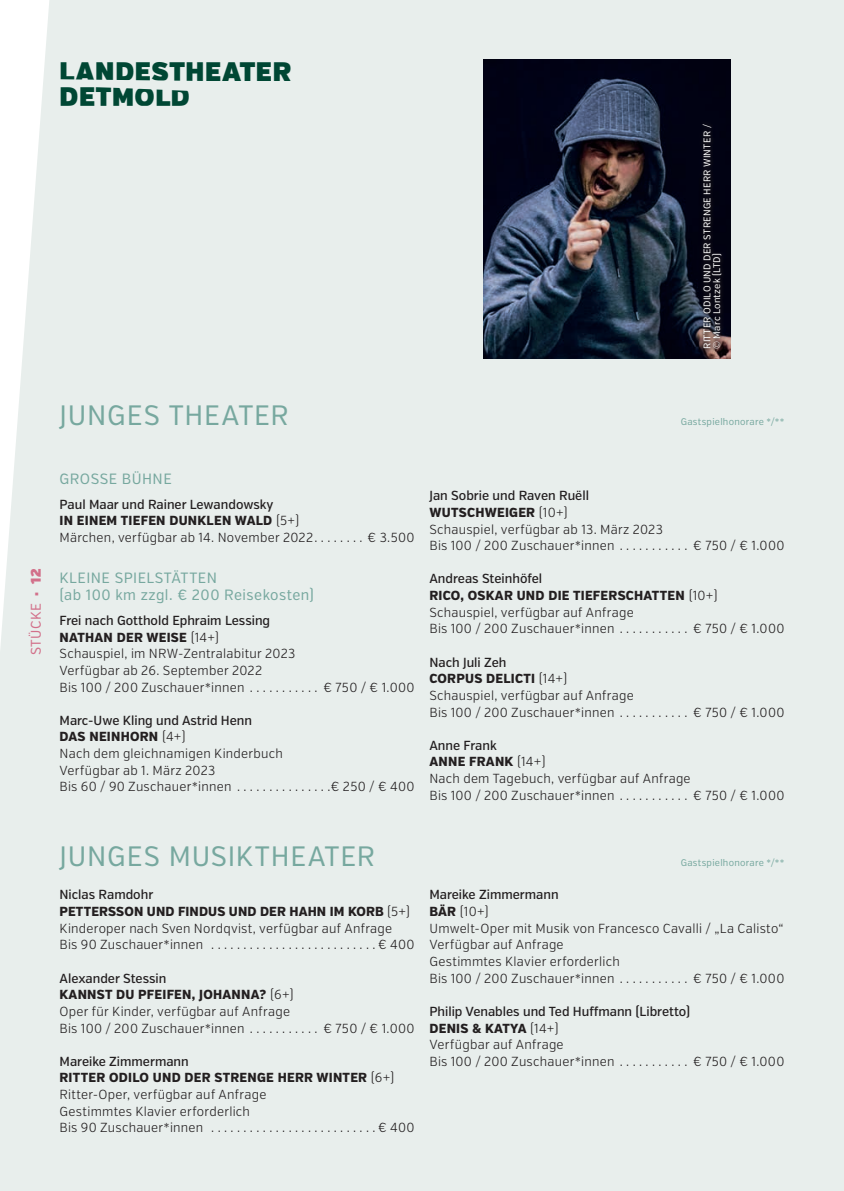
<style>
.page{position:relative;width:844px;height:1191px;background:#fff}
.page>*{position:absolute;margin:0;border:0;box-sizing:border-box;transform-origin:0 0}
.t1{font:28px "Verb Cond";letter-spacing:.025em;color:#77a89f}
.t2{font:26.78px/24.8px "Verb Cond Ultra";letter-spacing:.03em;color:#004734}
.t3{font:14.88px/16.6px "Verb Cond";letter-spacing:.03em;color:#77a89f}
.t4{font:14px "Verb Cond";letter-spacing:.03em;color:#d2708a}
.t5{font:300 13.12px/16.6px "Verb Cond";letter-spacing:.02em;color:#231f20}
.t6{font:9.62px/9.6px "Verb Cond";letter-spacing:.025em;color:#fff}
.t7{font:9.62px "Verb Cond";letter-spacing:.025em;color:#77a89f}
.s1{font-family:"Verb Cond Ultra"}
.s2{font-weight:500}
.s3{font-weight:800}
</style>
<div class="page">
<svg style="left:843px;top:0;width:1px;height:1191px"></svg>
<div style="left:0;top:0;width:843px;height:1191px;background:#e8eeec"></div>
<img style="left:483px;top:60px;width:247px;height:299px">
<svg style="left:698px;top:119px;width:28px;height:234px"></svg>
<svg style="left:699px;top:120px;width:26px;height:232px;background:#120f1b"></svg>
<h2 class="t2" style="left:60px;top:60px;width:233px">LANDESTHEATER<br>DETMOLD</h2>
<p class="t6" style="left:702px;top:349px;width:227px;rotate:-90deg">RITTER ODILO UND DER STRENGE HERR WINTER / © Marc Lontzek (LTD)</p>
<p class="t4" style="left:28px;top:655px;width:88px;rotate:-90deg">STÜCKE <span class="s1">· 12</span></p>
<h1 class="t1" style="left:60px;top:399px;width:230px">JUNGES THEATER</h1>
<p class="t7" style="left:680px;top:416px;width:105px">Gastspielhonorare */**</p>
<p class="t3" style="left:60px;top:470px;width:114px">GROSSE BÜHNE</p>
<p class="t5" style="left:60px;top:496px;width:255px"><span class="s2">Paul Maar und Rainer Lewandowsky<br></span><span class="s3">IN EINEM TIEFEN DUNKLEN WALD</span> (5+)<br>Märchen, verfügbar ab 14. November 2022</p>
<p class="t3" style="left:60px;top:570px;width:256px">KLEINE SPIELSTÄTTEN<br>(ab 100 km zzgl. € 200 Reisekosten)</p>
<p class="t5" style="left:60px;top:612px;width:237px"><span class="s2">Frei nach Gotthold Ephraim Lessing<br></span><span class="s3">NATHAN DER WEISE</span> (14+)<br>Schauspiel, im NRW-Zentralabitur 2023<br>Verfügbar ab 26. September 2022<br>Bis 100 / 200 Zuschauer*innen</p>
<p class="t5" style="left:60px;top:712px;width:225px"><span class="s2">Marc-Uwe Kling und Astrid Henn<br></span><span class="s3">DAS NEINHORN</span> (4+)<br>Nach dem gleichnamigen Kinderbuch<br>Verfügbar ab 1. März 2023<br>Bis 60 / 90 Zuschauer*innen</p>
<p class="t5" style="left:367px;top:529px;width:48px">€ 3.500</p>
<p class="t5" style="left:323px;top:679px;width:93px">€ 750 / € 1.000</p>
<p class="t5" style="left:331px;top:778px;width:85px">€ 250 / € 400</p>
<p class="t5" style="left:429px;top:487px;width:235px"><span class="s2">Jan Sobrie und Raven Ruëll<br></span><span class="s3">WUTSCHWEIGER</span> (10+)<br>Schauspiel, verfügbar ab 13. März 2023<br>Bis 100 / 200 Zuschauer*innen</p>
<p class="t5" style="left:693px;top:537px;width:93px">€ 750 / € 1.000</p>
<p class="t5" style="left:429px;top:571px;width:289px"><span class="s2">Andreas Steinhöfel<br></span><span class="s3">RICO, OSKAR UND DIE TIEFERSCHATTEN</span> (10+)<br>Schauspiel, verfügbar auf Anfrage<br>Bis 100 / 200 Zuschauer*innen</p>
<p class="t5" style="left:693px;top:620px;width:93px">€ 750 / € 1.000</p>
<p class="t5" style="left:429px;top:654px;width:206px"><span class="s2">Nach Juli Zeh<br></span><span class="s3">CORPUS DELICTI</span> (14+)<br>Schauspiel, verfügbar auf Anfrage<br>Bis 100 / 200 Zuschauer*innen</p>
<p class="t5" style="left:693px;top:704px;width:93px">€ 750 / € 1.000</p>
<p class="t5" style="left:429px;top:737px;width:263px"><span class="s2">Anne Frank<br></span><span class="s3">ANNE FRANK</span> (14+)<br>Nach dem Tagebuch, verfügbar auf Anfrage<br>Bis 100 / 200 Zuschauer*innen</p>
<p class="t5" style="left:693px;top:787px;width:93px">€ 750 / € 1.000</p>
<h1 class="t1" style="left:60px;top:839px;width:317px">JUNGES MUSIKTHEATER</h1>
<p class="t5" style="left:60px;top:886px;width:352px"><span class="s2">Niclas Ramdohr<br></span><span class="s3">PETTERSSON UND FINDUS UND DER HAHN IM KORB</span> (5+)<br>Kinderoper nach Sven Nordqvist, verfügbar auf Anfrage Bis 90 Zuschauer*innen</p>
<p class="t5" style="left:378px;top:936px;width:38px">€ 400</p>
<p class="t5" style="left:60px;top:970px;width:236px"><span class="s2">Alexander Stessin<br></span><span class="s3">KANNST DU PFEIFEN, JOHANNA?</span> (6+)<br>Oper für Kinder, verfügbar auf Anfrage<br>Bis 100 / 200 Zuschauer*innen</p>
<p class="t5" style="left:323px;top:1019px;width:93px">€ 750 / € 1.000</p>
<p class="t5" style="left:60px;top:1053px;width:336px"><span class="s2">Mareike Zimmermann<br></span><span class="s3">RITTER ODILO UND DER STRENGE HERR WINTER</span> (6+)<br>Ritter-Oper, verfügbar auf Anfrage<br>Gestimmtes Klavier erforderlich<br>Bis 90 Zuschauer*innen</p>
<p class="t5" style="left:378px;top:1119px;width:38px">€ 400</p>
<p class="t7" style="left:680px;top:857px;width:105px">Gastspielhonorare */**</p>
<p class="t5" style="left:429px;top:886px;width:355px"><span class="s2">Mareike Zimmermann<br></span><span class="s3">BÄR</span> (10+)<br>Umwelt-Oper mit Musik von Francesco Cavalli / „La Calisto“<br>Verfügbar auf Anfrage<br>Gestimmtes Klavier erforderlich<br>Bis 100 / 200 Zuschauer*innen</p>
<p class="t5" style="left:693px;top:970px;width:93px">€ 750 / € 1.000</p>
<p class="t5" style="left:429px;top:1003px;width:262px"><span class="s2">Philip Venables und Ted Huffmann (Libretto)<br></span><span class="s3">DENIS &amp; KATYA</span> (14+)<br>Verfügbar auf Anfrage<br>Bis 100 / 200 Zuschauer*innen</p>
<p class="t5" style="left:693px;top:1053px;width:93px">€ 750 / € 1.000</p>
</div>
